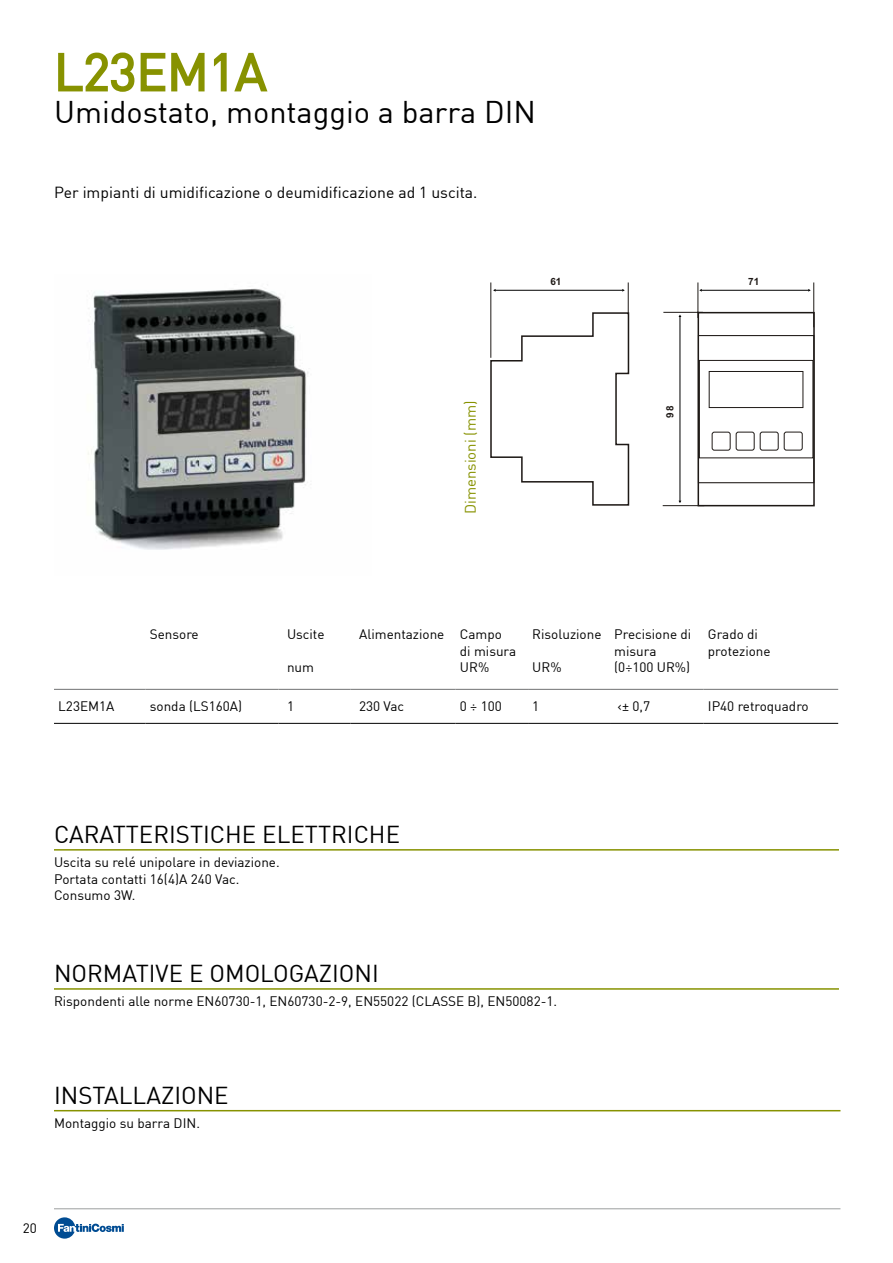
<style>
.page{position:relative;width:893px;height:1263px;background:#fff}
.page>*{position:absolute;margin:0;border:0;box-sizing:border-box;transform-origin:0 0}
.t1{font:51px "DIN";color:#879200}
.t2{font:30.75px "DIN";color:#000}
.t3{font:24px "DIN";color:#000}
.t4{font:15.75px "DIN";color:#000}
.t5{font:15px "DIN";color:#879200}
.t6{font:13.5px/16.2px "DIN";color:#000}
.t7{font:700 10.05px "Arial";color:#1e1916}
</style>
<div class="page">
<hr style="left:54px;top:1208px;width:786px;height:1px;background:#9c9e9f">
<svg style="left:54px;top:1217px;width:70px;height:21px"></svg>
<svg style="left:58px;top:52px;width:147px;height:40px"></svg>
<svg style="left:213px;top:52px;width:55px;height:40px"></svg>
<hr style="left:54px;top:849px;width:785px;height:1px;background:#879200">
<hr style="left:54px;top:988px;width:785px;height:2px;background:#879200">
<hr style="left:54px;top:1110px;width:786px;height:1px;background:#879200">
<img style="left:88px;top:288px;width:221px;height:262px">
<svg style="left:490px;top:311px;width:325px;height:195px"></svg>
<div style="left:699px;top:360px;width:114px;height:98px;border:1px solid #1e1916"></div>
<div style="left:698px;top:335px;width:116px;height:148px;border:1px solid #1e1916"></div>
<svg style="left:709px;top:371px;width:94px;height:80px"></svg>
<hr style="left:628px;top:282px;width:1px;height:32px;background:#1e1916">
<hr style="left:491px;top:282px;width:1px;height:76px;background:#1e1916">
<hr style="left:813px;top:282px;width:1px;height:45px;background:#1e1916">
<hr style="left:698px;top:282px;width:1px;height:36px;background:#1e1916">
<hr style="left:663px;top:312px;width:40px;height:1px;background:#1e1916">
<hr style="left:663px;top:505px;width:41px;height:1px;background:#1e1916">
<hr style="left:495px;top:290px;width:128px;height:1px;background:#000">
<hr style="left:701px;top:290px;width:108px;height:1px;background:#000">
<hr style="left:680px;top:317px;width:1px;height:184px;background:#000">
<svg style="left:54px;top:688px;width:784px;height:1px"></svg>
<svg style="left:54px;top:722px;width:784px;height:1px"></svg>
<hr style="left:54px;top:723px;width:92px;height:1px;background:#000">
<hr style="left:146px;top:723px;width:133px;height:1px;background:#000">
<hr style="left:279px;top:723px;width:72px;height:1px;background:#000">
<hr style="left:351px;top:723px;width:105px;height:1px;background:#000">
<hr style="left:456px;top:723px;width:72px;height:1px;background:#000">
<hr style="left:528px;top:723px;width:82px;height:1px;background:#000">
<hr style="left:610px;top:723px;width:94px;height:1px;background:#000">
<hr style="left:704px;top:723px;width:134px;height:1px;background:#000">
<hr style="left:54px;top:689px;width:92px;height:1px;background:#707172">
<hr style="left:146px;top:689px;width:133px;height:1px;background:#707172">
<hr style="left:279px;top:689px;width:72px;height:1px;background:#707172">
<hr style="left:351px;top:689px;width:105px;height:1px;background:#707172">
<hr style="left:456px;top:689px;width:72px;height:1px;background:#707172">
<hr style="left:528px;top:689px;width:82px;height:1px;background:#707172">
<hr style="left:610px;top:689px;width:94px;height:1px;background:#707172">
<hr style="left:704px;top:689px;width:134px;height:1px;background:#707172">
<h1 class="t1" style="left:54px;top:40px;width:214px">L23EM1A</h1>
<h2 class="t2" style="left:54px;top:93px;width:483px">Umidostato, montaggio a barra DIN</h2>
<p class="t4" style="left:54px;top:183px;width:425px">Per impianti di umidificazione o deumidificazione ad 1 uscita.</p>
<p class="t7" style="left:550px;top:275px;width:13px">61</p>
<p class="t7" style="left:748px;top:275px;width:13px">71</p>
<p class="t5" style="left:461px;top:514px;width:115px;rotate:-90deg">Dimensioni (mm)</p>
<p class="t7" style="left:663px;top:418px;width:13px;rotate:-90deg">98</p>
<p class="t6" style="left:150px;top:626px;width:50px">Sensore</p>
<p class="t6" style="left:287px;top:626px;width:39px">Uscite</p>
<p class="t6" style="left:287px;top:659px;width:29px">num</p>
<p class="t6" style="left:460px;top:626px;width:58px;text-indent:-101px">Alimentazione Campo<br>di misura<br>UR%</p>
<p class="t6" style="left:532px;top:626px;width:71px">Risoluzione</p>
<p class="t6" style="left:532px;top:659px;width:31px">UR%</p>
<p class="t6" style="left:614px;top:626px;width:79px">Precisione di misura (0÷100 UR%)</p>
<p class="t6" style="left:708px;top:626px;width:64px">Grado di protezione</p>
<p class="t6" style="left:58px;top:698px;width:58px">L23EM1A</p>
<p class="t6" style="left:150px;top:698px;width:94px">sonda (LS160A)</p>
<p class="t6" style="left:287px;top:698px;width:9px">1</p>
<p class="t6" style="left:359px;top:698px;width:47px">230 Vac</p>
<p class="t6" style="left:460px;top:698px;width:43px">0 ÷ 100</p>
<p class="t6" style="left:532px;top:698px;width:9px">1</p>
<p class="t6" style="left:618px;top:698px;width:34px">&lt;± 0,7</p>
<p class="t6" style="left:708px;top:698px;width:102px">IP40 retroquadro</p>
<h3 class="t3" style="left:54px;top:819px;width:348px">CARATTERISTICHE ELETTRICHE</h3>
<p class="t6" style="left:54px;top:854px;width:227px">Uscita su relé unipolare in deviazione.<br>Portata contatti 16(4)A 240 Vac.<br>Consumo 3W.</p>
<h3 class="t3" style="left:54px;top:958px;width:326px">NORMATIVE E OMOLOGAZIONI</h3>
<p class="t6" style="left:54px;top:993px;width:505px">Rispondenti alle norme EN60730-1, EN60730-2-9, EN55022 (CLASSE B), EN50082-1.</p>
<h3 class="t3" style="left:54px;top:1080px;width:176px">INSTALLAZIONE</h3>
<p class="t6" style="left:54px;top:1115px;width:148px">Montaggio su barra DIN.</p>
<p class="t6" style="left:23px;top:1219px;width:16px">20</p>
</div>
